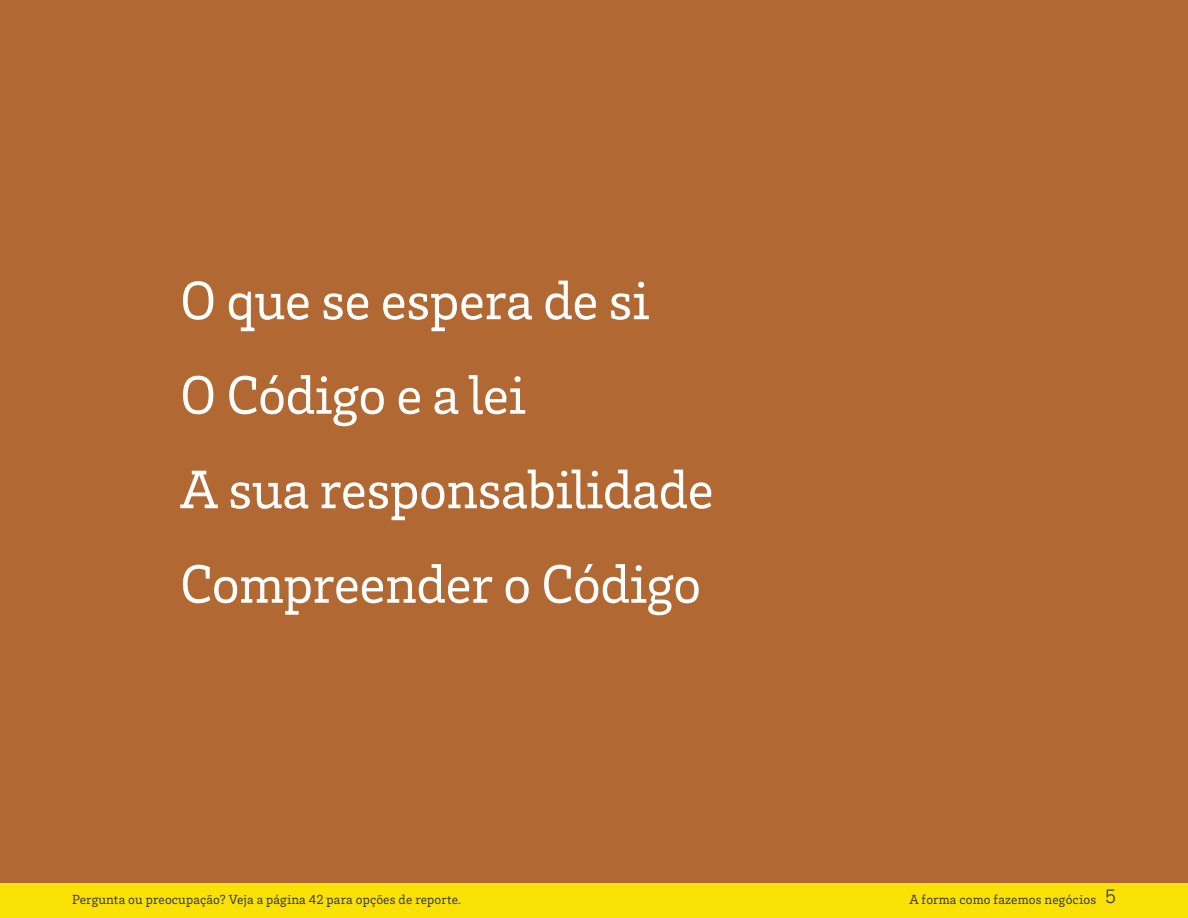
<style>
.page{position:relative;width:1188px;height:918px;background:#b16832}
.page>*{position:absolute;margin:0;border:0;box-sizing:border-box;transform-origin:0 0}
.Intro_text{font:55.5px "Brix Slab";letter-spacing:-.01em;color:#fff}
.folio{font:300 19.5px "Univers LT Pro 45";color:#3c3b3a}
.folio_-_text{font:13.5px "Brix Slab";letter-spacing:.01em;color:#3c3b3a}
</style>
<div class="page">
<div style="left:0;top:883px;width:1188px;height:35px;background:#fae106"></div>
<p class="Intro_text" style="left:180px;top:265px;width:471px">O que se espera de si</p>
<p class="Intro_text" style="left:180px;top:359px;width:348px">O Código e a lei</p>
<p class="Intro_text" style="left:180px;top:454px;width:535px">A sua responsabilidade</p>
<p class="Intro_text" style="left:180px;top:548px;width:523px">Compreender o Código</p>
<p class="folio_-_text" style="left:72px;top:891px;width:391px">Pergunta ou preocupação? Veja a página 42 para opções de reporte.</p>
<p class="folio_-_text" style="left:909px;top:891px;width:188px">A forma como fazemos negócios</p>
<p class="folio" style="left:1105px;top:885px;width:12px">5</p>
</div>
